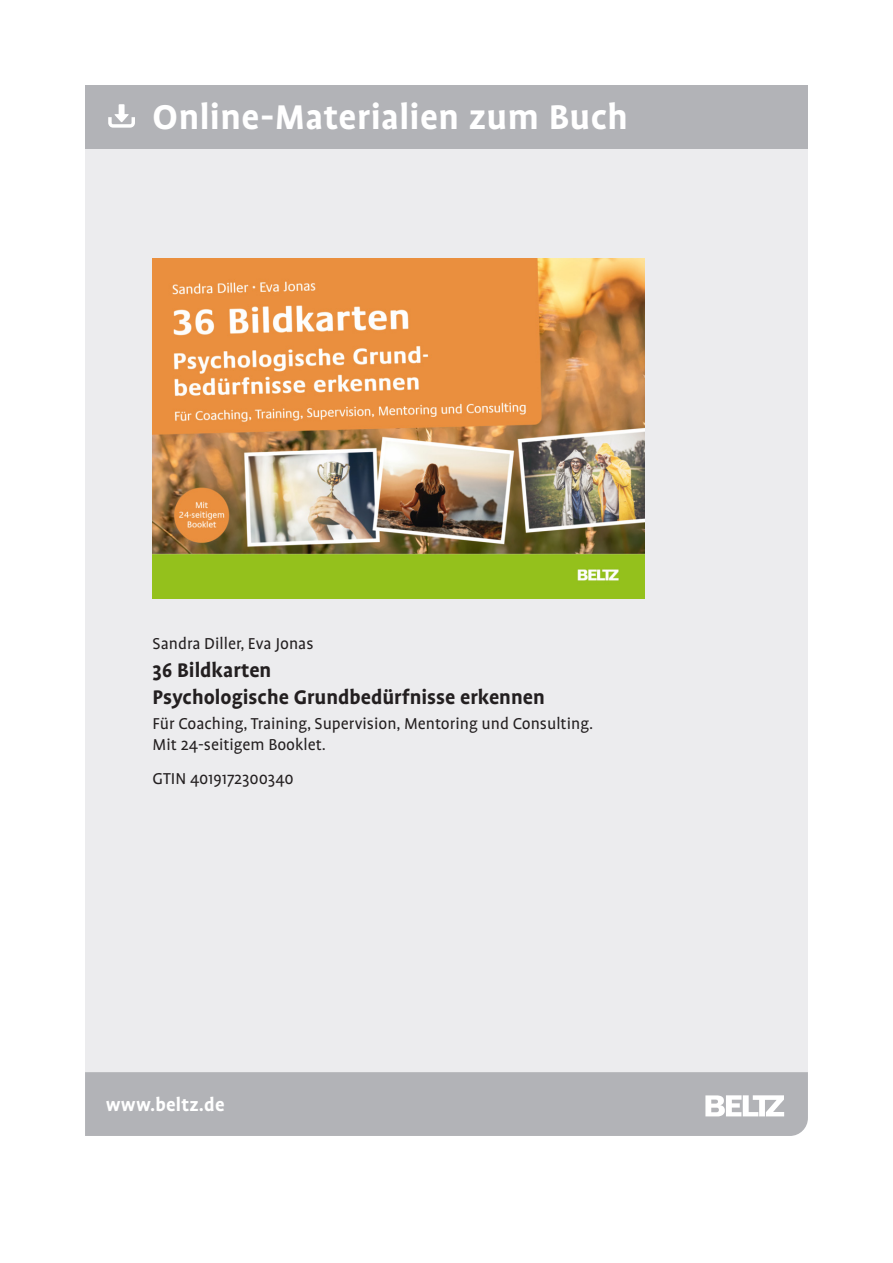
<style>
.page{position:relative;width:893px;height:1263px;background:#fff}
.page>*{position:absolute;margin:0;border:0;box-sizing:border-box;transform-origin:0 0}
.t1{font:39.3px "Profile OT Bold Q angepasst";letter-spacing:.01em;color:#fff}
.t2{font:22.5px/27.2px "Profile OT Bold Q angepasst";color:#231f20}
.t3{font:21px "Profile OT Bold Q angepasst";letter-spacing:.01em;color:#fff}
.t4{font:18px/21px "Profile OT Q angepasst";color:#231f20}
</style>
<div class="page">
<div style="left:85px;top:85px;width:723px;height:64px;background:#b2b3b7"></div>
<div style="left:85px;top:149px;width:723px;height:923px;background:#ececee"></div>
<svg style="left:108px;top:104px;width:27px;height:24px"></svg>
<div style="left:85px;top:1072px;width:723px;height:64px;background:#b2b3b7"></div>
<img style="left:702px;top:1093px;width:85px;height:34px">
<img style="left:153px;top:259px;width:491px;height:339px">
<h1 class="t1" style="left:153px;top:96px;width:477px">Online-Materialien zum Buch</h1>
<p class="t4" style="left:153px;top:634px;width:162px">Sandra Diller, Eva Jonas</p>
<p class="t2" style="left:153px;top:657px;width:394px">36 Bildkarten<br>Psychologische Grundbedürfnisse erkennen</p>
<p class="t4" style="left:153px;top:714px;width:442px">Für Coaching, Training, Supervision, Mentoring und Consulting.<br>Mit 24-seitigem Booklet.</p>
<p class="t4" style="left:153px;top:769px;width:143px">GTIN 4019172300340</p>
<p class="t3" style="left:106px;top:1093px;width:120px">www.beltz.de</p>
</div>
